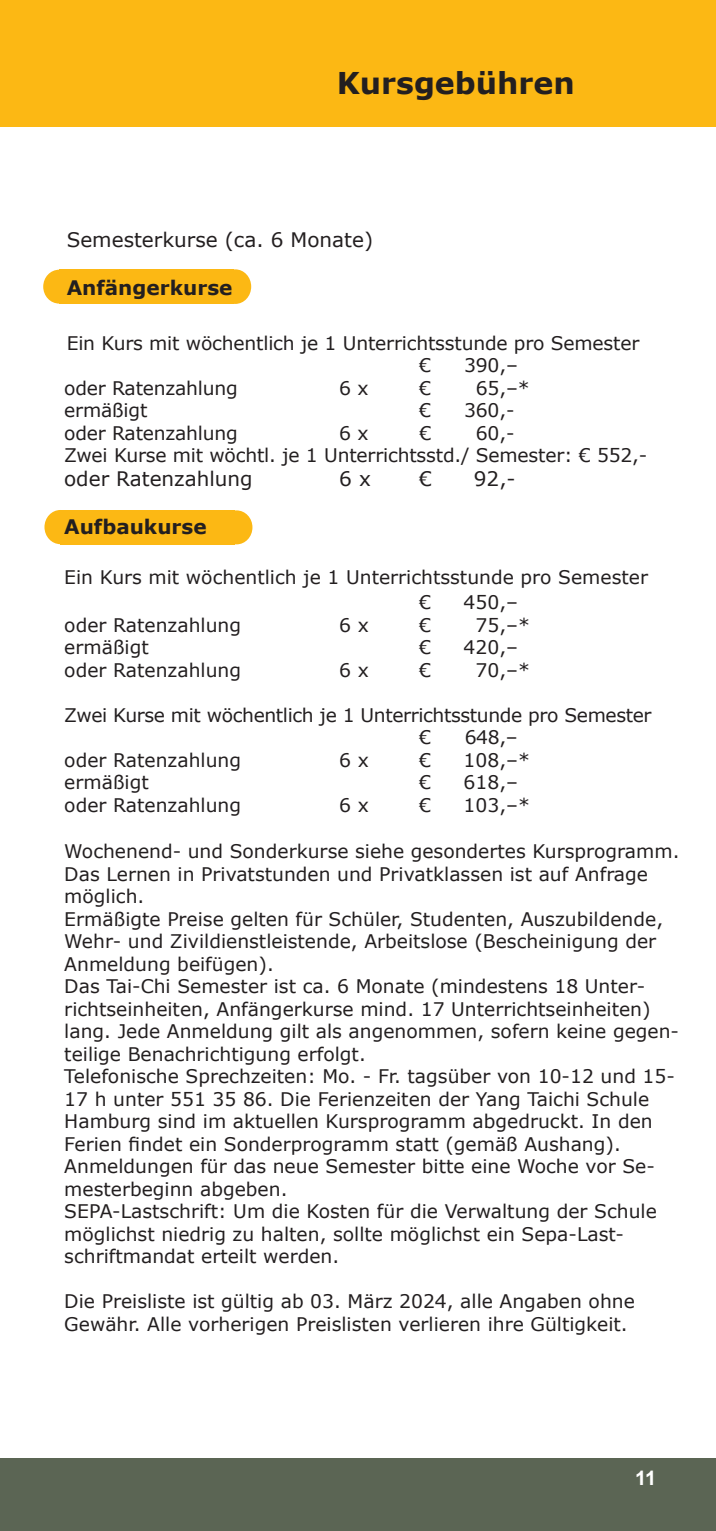
<style>
.page{position:relative;width:716px;height:1531px;background:#fff}
.page>*{position:absolute;margin:0;border:0;box-sizing:border-box;transform-origin:0 0}
.t1{font:700 30px "Verdana";color:#231f20}
.t2{font:20px "Verdana";color:#231f20}
.t3{font:700 20px "Verdana";color:#231f20}
.t4{font:700 20px "Arial";color:#fff}
.t5{font:18.75px/22.5px "Verdana";color:#231f20}
.t6{font:18.75px/22.5px "Verdana";letter-spacing:-.02em;color:#231f20}
</style>
<div class="page">
<div style="left:0;top:0;width:716px;height:126px;background:#fcb814"></div>
<div style="left:0;top:1458px;width:716px;height:73px;background:#5b6554"></div>
<div style="left:44px;top:510px;width:32px;height:34px;background:#fcb814;border-radius:50%"></div>
<div style="left:61px;top:510px;width:174px;height:34px;background:#fcb814"></div>
<div style="left:221px;top:510px;width:31px;height:34px;background:#fcb814;border-radius:50%"></div>
<div style="left:43px;top:270px;width:32px;height:34px;background:#fcb814;border-radius:50%"></div>
<div style="left:59px;top:270px;width:175px;height:34px;background:#fcb814"></div>
<div style="left:219px;top:269px;width:32px;height:35px;background:#fcb814;border-radius:50%"></div>
<h1 class="t1" style="left:337px;top:62px;width:239px">Kursgebühren</h1>
<p class="t2" style="left:67px;top:226px;width:308px">Semesterkurse (ca. 6 Monate)</p>
<p class="t3" style="left:67px;top:273px;width:167px">Anfängerkurse</p>
<p class="t5" style="left:419px;top:331px;width:221px;text-indent:-353px">Ein Kurs mit wöchentlich je 1 Unterrichtsstunde pro Semester €</p>
<p class="t5" style="left:464px;top:354px;width:55px">390,–</p>
<p class="t5" style="left:64px;top:376px;width:175px">oder Ratenzahlung</p>
<p class="t5" style="left:339px;top:376px;width:31px">6 x</p>
<p class="t5" style="left:419px;top:376px;width:13px">€</p>
<p class="t5" style="left:476px;top:376px;width:55px">65,–*</p>
<p class="t5" style="left:64px;top:399px;width:85px">ermäßigt</p>
<p class="t5" style="left:419px;top:399px;width:13px">€</p>
<p class="t5" style="left:464px;top:399px;width:52px">360,-</p>
<p class="t5" style="left:64px;top:421px;width:175px">oder Ratenzahlung</p>
<p class="t5" style="left:339px;top:421px;width:31px">6 x</p>
<p class="t5" style="left:419px;top:421px;width:13px">€</p>
<p class="t5" style="left:64px;top:421px;width:585px;text-indent:412px">60,-<br>Zwei Kurse mit wöchtl. je 1 Unterrichtsstd./ Semester: € 552,-</p>
<p class="t2" style="left:64px;top:465px;width:190px">oder Ratenzahlung</p>
<p class="t2" style="left:339px;top:465px;width:33px">6 x</p>
<p class="t2" style="left:419px;top:465px;width:14px">€</p>
<p class="t2" style="left:474px;top:465px;width:43px">92,-</p>
<p class="t3" style="left:64px;top:513px;width:144px">Aufbaukurse</p>
<p class="t5" style="left:419px;top:565px;width:230px;line-height:25px;text-indent:-355px">Ein Kurs mit wöchentlich je 1 Unterrichtsstunde pro Semester €</p>
<p class="t5" style="left:463px;top:591px;width:56px">450,–</p>
<p class="t5" style="left:64px;top:613px;width:178px">oder Ratenzahlung</p>
<p class="t5" style="left:339px;top:613px;width:31px">6 x</p>
<p class="t5" style="left:419px;top:613px;width:13px">€</p>
<p class="t5" style="left:475px;top:613px;width:56px">75,–*</p>
<p class="t5" style="left:64px;top:636px;width:86px">ermäßigt</p>
<p class="t5" style="left:419px;top:636px;width:13px">€</p>
<p class="t5" style="left:463px;top:636px;width:56px">420,–</p>
<p class="t5" style="left:64px;top:658px;width:178px">oder Ratenzahlung</p>
<p class="t5" style="left:339px;top:658px;width:31px">6 x</p>
<p class="t5" style="left:419px;top:658px;width:13px">€</p>
<p class="t5" style="left:475px;top:658px;width:56px">70,–*</p>
<p class="t6" style="left:419px;top:703px;width:234px;text-indent:-355px">Zwei Kurse mit wöchentlich je 1 Unterrichtsstunde pro Semester €</p>
<p class="t5" style="left:465px;top:726px;width:55px">648,–</p>
<p class="t5" style="left:64px;top:748px;width:178px">oder Ratenzahlung</p>
<p class="t5" style="left:339px;top:748px;width:31px">6 x</p>
<p class="t5" style="left:419px;top:748px;width:13px">€</p>
<p class="t5" style="left:463px;top:748px;width:68px">108,–*</p>
<p class="t5" style="left:64px;top:771px;width:86px">ermäßigt</p>
<p class="t5" style="left:419px;top:771px;width:13px">€</p>
<p class="t5" style="left:463px;top:771px;width:56px">618,–</p>
<p class="t5" style="left:64px;top:793px;width:178px">oder Ratenzahlung</p>
<p class="t5" style="left:339px;top:793px;width:31px">6 x</p>
<p class="t5" style="left:419px;top:793px;width:13px">€</p>
<p class="t5" style="left:463px;top:793px;width:68px">103,–*</p>
<p class="t5" style="left:64px;top:840px;width:617px">Wochenend- und Sonderkurse siehe gesondertes Kursprogramm.<br>Das Lernen in Privatstunden und Privatklassen ist auf Anfrage möglich.<br>Ermäßigte Preise gelten für Schüler, Studenten, Auszubildende, Wehr- und Zivildienstleistende, Arbeitslose (Bescheinigung der Anmeldung beifügen).<br>Das Tai-Chi Semester ist ca. 6 Monate (mindestens 18 Unter&shy;richtseinheiten, Anfängerkurse mind. 17 Unterrichtseinheiten) lang. Jede Anmeldung gilt als angenommen, sofern keine gegen&shy;teilige Benachrichtigung erfolgt.<br>Telefonische Sprechzeiten: Mo. - Fr. tagsüber von 10-12 und 15- 17 h unter 551 35 86. Die Ferienzeiten der Yang Taichi Schule Hamburg sind im aktuellen Kursprogramm abgedruckt. In den Ferien findet ein Sonderprogramm statt (gemäß Aushang).<br>Anmeldungen für das neue Semester bitte eine Woche vor Se&shy;mesterbeginn abgeben.<br>SEPA-Lastschrift: Um die Kosten für die Verwaltung der Schule möglichst niedrig zu halten, sollte möglichst ein Sepa-Last&shy;schriftmandat erteilt werden.</p>
<p class="t5" style="left:64px;top:1290px;width:572px">Die Preisliste ist gültig ab 03. März 2024, alle Angaben ohne<br>Gewähr. Alle vorherigen Preislisten verlieren ihre Gültigkeit.</p>
<p class="t4" style="left:621px;top:1462px;width:36px">1111</p>
</div>
